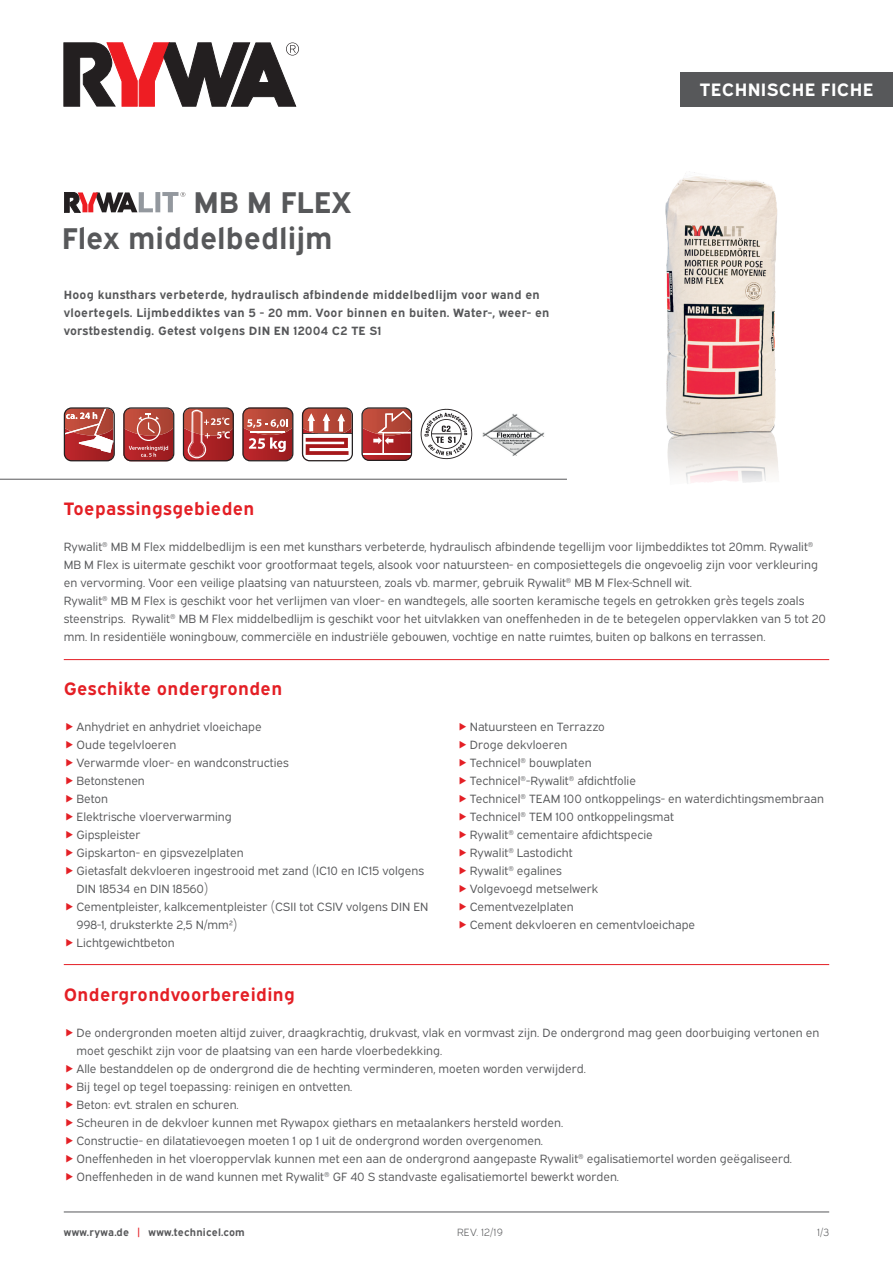
<style>
.page{position:relative;width:893px;height:1263px;background:#fff}
.page>*{position:absolute;margin:0;border:0;box-sizing:border-box;transform-origin:0 0}
.t1{font:700 30px/36px "Expressway Rg";color:#57585a}
.t2{font:700 18px "Expressway Rg";letter-spacing:.02em;color:#e41f25}
.t3{font:700 18px "Expressway Rg";letter-spacing:.02em;color:#fff}
.t4{font:12px/18px "Expressway Bk";color:#57585a}
.t5{font:700 12px/18px "Expressway Rg";letter-spacing:.02em;color:#57585a}
.t6{font:700 10.5px "Expressway Rg";letter-spacing:.02em;color:#57585a}
.t7{font:10.5px "Expressway Lt";letter-spacing:.02em;color:#57585a}
.s1{color:#e41f25}
</style>
<div class="page">
<div style="left:680px;top:72px;width:213px;height:34px;background:#57585a"></div>
<hr style="left:64px;top:1212px;width:765px;height:1px;background:#57585a">
<svg style="left:64px;top:43px;width:235px;height:63px"></svg>
<img style="left:665px;top:172px;width:114px;height:312px">
<hr style="left:0;top:479px;width:567px;height:1px;background:#57585a">
<hr style="left:64px;top:659px;width:765px;height:1px;background:#e41f25">
<hr style="left:64px;top:964px;width:765px;height:1px;background:#e41f25">
<svg style="left:64px;top:192px;width:89px;height:20px"></svg>
<div style="left:155px;top:192px;width:5px;height:20px;background:#93989e"></div>
<svg style="left:162px;top:192px;width:23px;height:20px"></svg>
<svg style="left:64px;top:407px;width:51px;height:54px"></svg>
<svg style="left:123px;top:407px;width:51px;height:54px;background:#ae4844"></svg>
<svg style="left:183px;top:407px;width:51px;height:54px;background:#af4c48"></svg>
<svg style="left:242px;top:407px;width:51px;height:54px;background:#b35450"></svg>
<svg style="left:302px;top:407px;width:51px;height:54px"></svg>
<svg style="left:361px;top:407px;width:51px;height:54px;background:#b2534f"></svg>
<img style="left:482px;top:414px;width:63px;height:42px">
<img style="left:421px;top:409px;width:51px;height:51px">
<h1 class="t1" style="left:62px;top:181px;width:291px;text-indent:132px">MB M FLEX<br>Flex middelbedlijm</h1>
<p class="t5" style="left:64px;top:285px;width:487px">Hoog kunsthars verbeterde, hydraulisch afbindende middelbedlijm voor wand en vloertegels. Lijmbeddiktes van 5 - 20 mm. Voor binnen en buiten. Water-, weer- en vorstbestendig. Getest volgens DIN EN 12004 C2 TE S1</p>
<h2 class="t3" style="left:700px;top:76px;width:175px">TECHNISCHE FICHE</h2>
<h2 class="t2" style="left:64px;top:495px;width:192px">Toepassingsgebieden</h2>
<p class="t4" style="left:64px;top:537px;width:764px">Rywalit<sup>®</sup> MB M Flex middelbedlijm is een met kunsthars verbeterde, hydraulisch afbindende tegellijm voor lijmbeddiktes tot 20mm. Rywalit<sup>® </sup>MB M Flex is uitermate geschikt voor grootformaat tegels, alsook voor natuursteen- en composiettegels die ongevoelig zijn voor verkleuring en vervorming. Voor een veilige plaatsing van natuursteen, zoals vb. marmer, gebruik Rywalit<sup>®</sup> MB M Flex-Schnell wit.<br>Rywalit<sup>®</sup> MB M Flex is geschikt voor het verlijmen van vloer- en wandtegels, alle soorten keramische tegels en getrokken grès tegels zoals steenstrips. Rywalit<sup>®</sup> MB M Flex middelbedlijm is geschikt voor het uitvlakken van oneffenheden in de te betegelen oppervlakken van 5 tot 20 mm. In residentiële woningbouw, commerciële en industriële gebouwen, vochtige en natte ruimtes, buiten op balkons en terrassen.</p>
<h2 class="t2" style="left:64px;top:675px;width:220px">Geschikte ondergronden</h2>
<p class="t4" style="left:77px;top:717px;width:353px">Anhydriet en anhydriet vloeichape<br>Oude tegelvloeren<br>Verwarmde vloer- en wandconstructies<br>Betonstenen<br>Beton<br>Elektrische vloerverwarming<br>Gipspleister<br>Gipskarton- en gipsvezelplaten<br>Gietasfalt dekvloeren ingestrooid met zand (IC10 en IC15 volgens<br>DIN 18534 en DIN 18560)<br>Cementpleister, kalkcementpleister (CSII tot CSIV volgens DIN EN<br>998-1, druksterkte 2,5 N/mm²)<br>Lichtgewichtbeton</p>
<p class="t4" style="left:470px;top:717px;width:356px">Natuursteen en Terrazzo<br>Droge dekvloeren<br>Technicel<sup>®</sup> bouwplaten<br>Technicel<sup>®</sup>-Rywalit<sup>®</sup> afdichtfolie<br>Technicel<sup>®</sup> TEAM 100 ontkoppelings- en waterdichtingsmembraan<br>Technicel<sup>®</sup> TEM 100 ontkoppelingsmat<br>Rywalit<sup>®</sup> cementaire afdichtspecie<br>Rywalit<sup>®</sup> Lastodicht<br>Rywalit<sup>®</sup> egalines<br>Volgevoegd metselwerk<br>Cementvezelplaten<br>Cement dekvloeren en cementvloeichape</p>
<h2 class="t2" style="left:64px;top:981px;width:233px">Ondergrondvoorbereiding</h2>
<p class="t4" style="left:77px;top:1023px;width:744px">De ondergronden moeten altijd zuiver, draagkrachtig, drukvast, vlak en vormvast zijn. De ondergrond mag geen doorbuiging vertonen en moet geschikt zijn voor de plaatsing van een harde vloerbedekking.<br>Alle bestanddelen op de ondergrond die de hechting verminderen, moeten worden verwijderd.<br>Bij tegel op tegel toepassing: reinigen en ontvetten.<br>Beton: evt. stralen en schuren.<br>Scheuren in de dekvloer kunnen met Rywapox giethars en metaalankers hersteld worden.<br>Constructie- en dilatatievoegen moeten 1 op 1 uit de ondergrond worden overgenomen.<br>Oneffenheden in het vloeroppervlak kunnen met een aan de ondergrond aangepaste Rywalit<sup>®</sup> egalisatiemortel worden geëgaliseerd.<br>Oneffenheden in de wand kunnen met Rywalit<sup>®</sup> GF 40 S standvaste egalisatiemortel bewerkt worden.</p>
<p class="t6" style="left:64px;top:1223px;width:183px">www.rywa.de <span class="s1">|</span> www.technicel.com</p>
<p class="t7" style="left:457px;top:1224px;width:47px">REV. 12/19</p>
<p class="t7" style="left:817px;top:1224px;width:13px">1/3</p>
</div>
